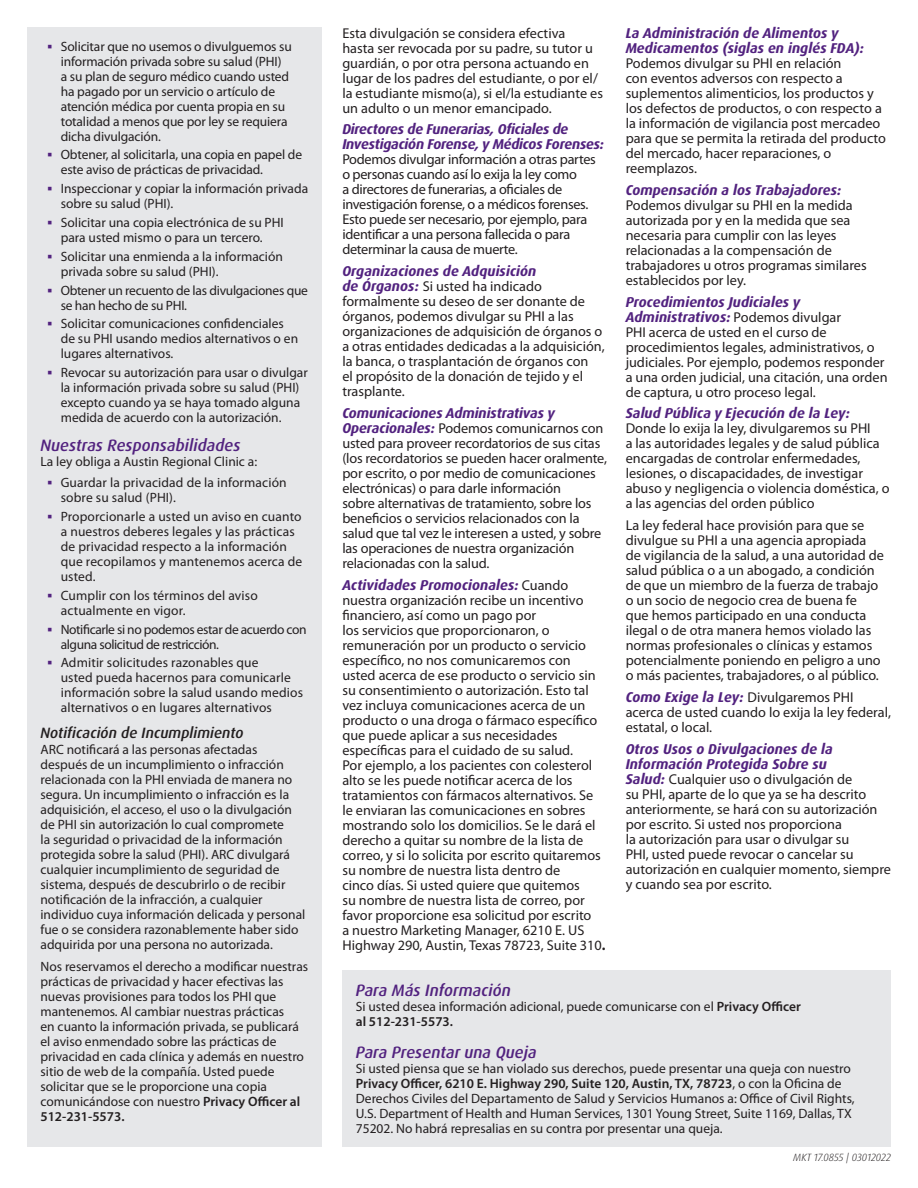
<style>
.page{position:relative;width:918px;height:1188px;background:#fff}
.page>*{position:absolute;margin:0;border:0;box-sizing:border-box;transform-origin:0 0}
.HEADER---purple{font:italic 500 16.5px "Dax Pro";color:#52227f}
.SUBHEAD---black{font:italic 500 15px "Dax Pro";color:#231f20}
.BODY_COPY{font:14.25px/15px "Myriad Pro";color:#231f20}
.BODY_COPY-2{font:14.25px/15px "Myriad Pro";letter-spacing:-.02em;color:#231f20}
.BODY_COPY-3{font:13.5px/15px "Myriad Pro";color:#231f20}
.BODY_COPY-4{font:13.5px/15px "Myriad Pro";letter-spacing:-.03em;color:#231f20}
.BODY_COPY-5{font:13.5px/15px "Myriad Pro";letter-spacing:-.02em;color:#231f20}
.t1{font:italic 300 10.5px "Dax Pro";color:#231f20}
.s1{font-weight:600}
.s2{font-family:"Dax Pro";font-weight:700;font-style:italic;color:#52227f}
.s3{font-weight:700}
</style>
<div class="page">
<div style="left:27px;top:27px;width:295px;height:1119px;background:#e6e7e9"></div>
<div style="left:342px;top:970px;width:549px;height:176px;background:#e6e7e9"></div>
<p class="BODY_COPY-3" style="left:61px;top:38px;width:233px">Solicitar que no usemos o divulguemos su información privada sobre su salud (PHI)<br>a su plan de seguro médico cuando usted ha pagado por un servicio o artículo de atención médica por cuenta propia en su totalidad a menos que por ley se requiera dicha divulgación.</p>
<p class="BODY_COPY-3" style="left:61px;top:147px;width:243px">Obtener, al solicitarla, una copia en papel de este aviso de prácticas de privacidad.</p>
<p class="BODY_COPY-3" style="left:61px;top:181px;width:249px">Inspeccionar y copiar la información privada sobre su salud (PHI).</p>
<p class="BODY_COPY-3" style="left:61px;top:215px;width:225px">Solicitar una copia electrónica de su PHI para usted mismo o para un tercero.</p>
<p class="BODY_COPY-3" style="left:61px;top:249px;width:224px">Solicitar una enmienda a la información privada sobre su salud (PHI).</p>
<p class="BODY_COPY-5" style="left:61px;top:282px;width:249px">Obtener un recuento de las divulgaciones que se han hecho de su PHI.</p>
<p class="BODY_COPY-3" style="left:61px;top:316px;width:239px">Solicitar comunicaciones confidenciales de su PHI usando medios alternativos o en lugares alternativos.</p>
<p class="BODY_COPY-3" style="left:61px;top:365px;width:249px">Revocar su autorización para usar o divulgar la información privada sobre su salud (PHI) excepto cuando ya se haya tomado alguna medida de acuerdo con la autorización.</p>
<p class="HEADER---purple" style="left:41px;top:434px;width:201px">Nuestras Responsabilidades</p>
<p class="BODY_COPY-3" style="left:41px;top:453px;width:218px">La ley obliga a Austin Regional Clinic a:</p>
<p class="BODY_COPY-3" style="left:61px;top:475px;width:228px">Guardar la privacidad de la información sobre su salud (PHI).</p>
<p class="BODY_COPY-3" style="left:61px;top:509px;width:243px">Proporcionarle a usted un aviso en cuanto a nuestros deberes legales y las prácticas de privacidad respecto a la información que recopilamos y mantenemos acerca de usted.</p>
<p class="BODY_COPY-3" style="left:61px;top:588px;width:199px">Cumplir con los términos del aviso actualmente en vigor.</p>
<p class="BODY_COPY-4" style="left:61px;top:621px;width:247px">Notificarle si no podemos estar de acuerdo con alguna solicitud de restricción.</p>
<p class="BODY_COPY-3" style="left:61px;top:655px;width:244px">Admitir solicitudes razonables que<br>usted pueda hacernos para comunicarle información sobre la salud usando medios alternativos o en lugares alternativos</p>
<p class="SUBHEAD---black" style="left:41px;top:723px;width:205px">Notificación de Incumplimiento</p>
<p class="BODY_COPY-3" style="left:41px;top:742px;width:266px">ARC notificará a las personas afectadas después de un incumplimiento o infracción relacionada con la PHI enviada de manera no segura. Un incumplimiento o infracción es la adquisición, el acceso, el uso o la divulgación de PHI sin autorización lo cual compromete<br>la seguridad o privacidad de la información protegida sobre la salud (PHI). ARC divulgará cualquier incumplimiento de seguridad de sistema, después de descubrirlo o de recibir notificación de la infracción, a cualquier individuo cuya información delicada y personal fue o se considera razonablemente haber sido adquirida por una persona no autorizada.</p>
<p class="BODY_COPY-3" style="left:41px;top:959px;width:269px">Nos reservamos el derecho a modificar nuestras prácticas de privacidad y hacer efectivas las nuevas provisiones para todos los PHI que mantenemos. Al cambiar nuestras prácticas<br>en cuanto la información privada, se publicará el aviso enmendado sobre las prácticas de privacidad en cada clínica y además en nuestro sitio de web de la compañía. Usted puede solicitar que se le proporcione una copia comunicándose con nuestro <span class="s1">Privacy Officer al 512-231-5573.</span></p>
<p class="BODY_COPY" style="left:342px;top:25px;width:262px">Esta divulgación se considera efectiva<br>hasta ser revocada por su padre, su tutor u guardián, o por otra persona actuando en lugar de los padres del estudiante, o por el/ la estudiante mismo(a), si el/la estudiante es un adulto o un menor emancipado.</p>
<p class="BODY_COPY-2" style="left:342px;top:122px;width:263px"><span class="s2">Directores de Funerarias, Oficiales de Investigación Forense, y Médicos Forenses:<br></span>Podemos divulgar información a otras partes o personas cuando así lo exija la ley como<br>a directores de funerarias, a oficiales de investigación forense, o a médicos forenses.<br>Esto puede ser necesario, por ejemplo, para identificar a una persona fallecida o para determinar la causa de muerte.</p>
<p class="BODY_COPY" style="left:342px;top:264px;width:264px"><span class="s2">Organizaciones de Adquisición<br>de Órganos:</span> Si usted ha indicado formalmente su deseo de ser donante de órganos, podemos divulgar su PHI a las organizaciones de adquisición de órganos o a otras entidades dedicadas a la adquisición, la banca, o trasplantación de órganos con<br>el propósito de la donación de tejido y el trasplante.</p>
<p class="BODY_COPY" style="left:342px;top:405px;width:266px"><span class="s2">Comunicaciones Administrativas y Operacionales:</span> Podemos comunicarnos con usted para proveer recordatorios de sus citas (los recordatorios se pueden hacer oralmente, por escrito, o por medio de comunicaciones electrónicas) o para darle información<br>sobre alternativas de tratamiento, sobre los beneficios o servicios relacionados con la salud que tal vez le interesen a usted, y sobre las operaciones de nuestra organización relacionadas con la salud.</p>
<p class="BODY_COPY" style="left:342px;top:577px;width:265px"><span class="s2">Actividades Promocionales:</span> Cuando nuestra organización recibe un incentivo financiero, así como un pago por<br>los servicios que proporcionaron, o remuneración por un producto o servicio específico, no nos comunicaremos con usted acerca de ese producto o servicio sin su consentimiento o autorización. Esto tal vez incluya comunicaciones acerca de un producto o una droga o fármaco específico que puede aplicar a sus necesidades específicas para el cuidado de su salud.<br>Por ejemplo, a los pacientes con colesterol alto se les puede notificar acerca de los tratamientos con fármacos alternativos. Se le enviaran las comunicaciones en sobres mostrando solo los domicilios. Se le dará el derecho a quitar su nombre de la lista de correo, y si lo solicita por escrito quitaremos su nombre de nuestra lista dentro de<br>cinco días. Si usted quiere que quitemos<br>su nombre de nuestra lista de correo, por favor proporcione esa solicitud por escrito<br>a nuestro Marketing Manager, 6210 E. US Highway 290, Austin, Texas 78723, Suite 310<span class="s3">.</span></p>
<p class="BODY_COPY" style="left:626px;top:26px;width:262px"><span class="s2">La Administración de Alimentos y Medicamentos (siglas en inglés FDA):<br></span>Podemos divulgar su PHI en relación<br>con eventos adversos con respecto a suplementos alimenticios, los productos y los defectos de productos, o con respecto a la información de vigilancia post mercadeo para que se permita la retirada del producto del mercado, hacer reparaciones, o reemplazos.</p>
<p class="BODY_COPY" style="left:626px;top:182px;width:243px"><span class="s2">Compensación a los Trabajadores:<br></span>Podemos divulgar su PHI en la medida autorizada por y en la medida que sea necesaria para cumplir con las leyes relacionadas a la compensación de trabajadores u otros programas similares establecidos por ley.</p>
<p class="BODY_COPY" style="left:626px;top:294px;width:263px"><span class="s2">Procedimientos Judiciales y Administrativos:</span> Podemos divulgar<br>PHI acerca de usted en el curso de procedimientos legales, administrativos, o judiciales. Por ejemplo, podemos responder a una orden judicial, una citación, una orden de captura, u otro proceso legal.</p>
<p class="BODY_COPY" style="left:626px;top:406px;width:265px"><span class="s2">Salud Pública y Ejecución de la Ley:<br></span>Donde lo exija la ley, divulgaremos su PHI<br>a las autoridades legales y de salud pública encargadas de controlar enfermedades, lesiones, o discapacidades, de investigar abuso y negligencia o violencia doméstica, o a las agencias del orden público</p>
<p class="BODY_COPY" style="left:626px;top:518px;width:260px">La ley federal hace provisión para que se divulgue su PHI a una agencia apropiada de vigilancia de la salud, a una autoridad de salud pública o a un abogado, a condición de que un miembro de la fuerza de trabajo o un socio de negocio crea de buena fe<br>que hemos participado en una conducta ilegal o de otra manera hemos violado las normas profesionales o clínicas y estamos potencialmente poniendo en peligro a uno o más pacientes, trabajadores, o al público.</p>
<p class="BODY_COPY" style="left:626px;top:689px;width:267px"><span class="s2">Como Exige la Ley:</span> Divulgaremos PHI acerca de usted cuando lo exija la ley federal, estatal, o local.</p>
<p class="BODY_COPY" style="left:626px;top:741px;width:267px"><span class="s2">Otros Usos o Divulgaciones de la Información Protegida Sobre su<br>Salud:</span> Cualquier uso o divulgación de<br>su PHI, aparte de lo que ya se ha descrito anteriormente, se hará con su autorización por escrito. Si usted nos proporciona<br>la autorización para usar o divulgar su<br>PHI, usted puede revocar o cancelar su autorización en cualquier momento, siempre y cuando sea por escrito.</p>
<p class="HEADER---purple" style="left:356px;top:980px;width:157px">Para Más Información</p>
<p class="BODY_COPY-3" style="left:356px;top:999px;width:446px">Si usted desea información adicional, puede comunicarse con el <span class="s1">Privacy Officer al 512-231-5573.</span></p>
<p class="HEADER---purple" style="left:356px;top:1042px;width:182px">Para Presentar una Queja</p>
<p class="BODY_COPY-3" style="left:356px;top:1061px;width:500px">Si usted piensa que se han violado sus derechos, puede presentar una queja con nuestro <span class="s1">Privacy Officer, 6210 E. Highway 290, Suite 120, Austin, TX, 78723</span>, o con la Oficina de Derechos Civiles del Departamento de SaIud y Servicios Humanos a: Office of Civil Rights, U.S. Department of Health and Human Services, 1301 Young Street, Suite 1169, Dallas, TX 75202. No habrá represalias en su contra por presentar una queja.</p>
<p class="t1" style="left:793px;top:1150px;width:99px">MKT 17.0855 | 03012022</p>
</div>
